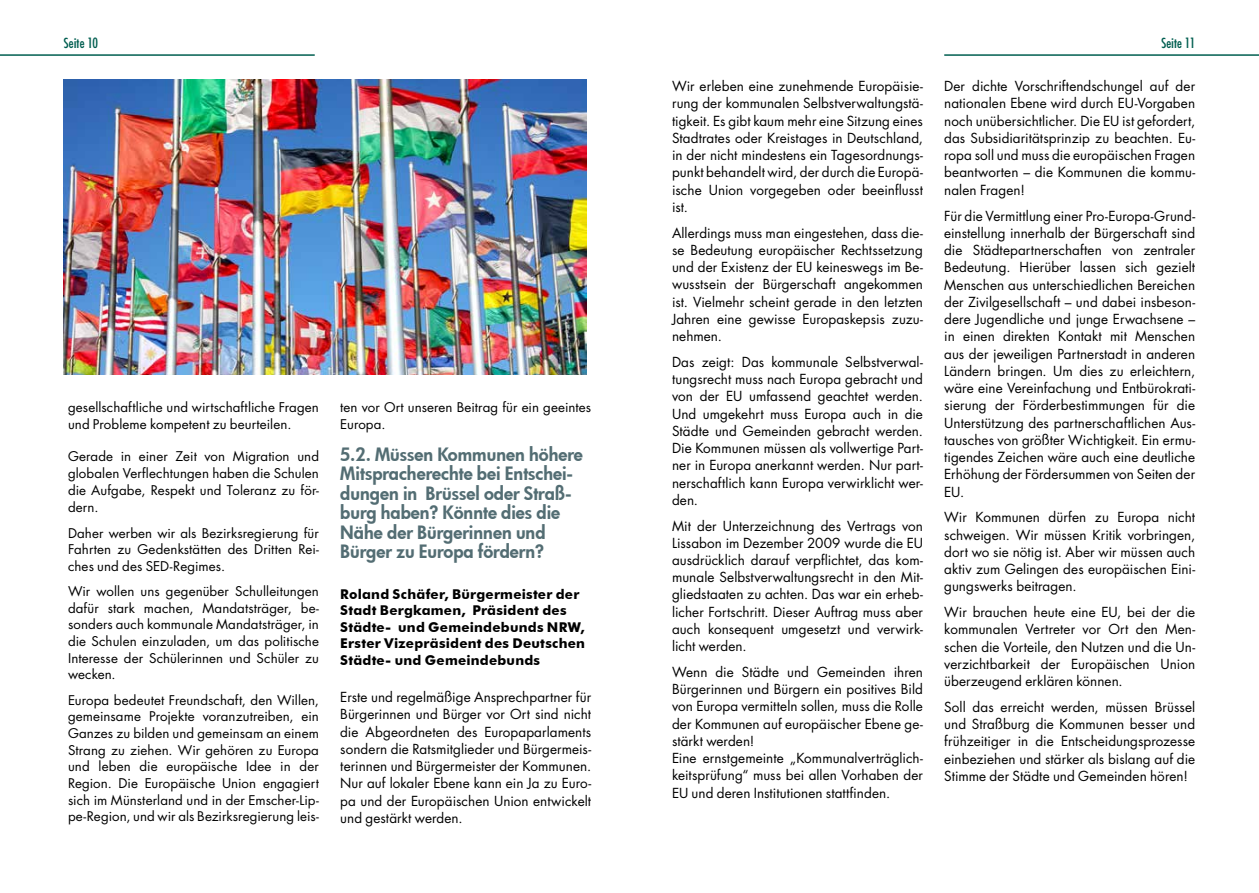
<style>
.page{position:relative;width:1259px;height:893px;background:#fff}
.page>*{position:absolute;margin:0;border:0;box-sizing:border-box;transform-origin:0 0}
.t1{font:800 18px/19.5px "Futura";color:#536d73}
.t2{font:13.5px/17.2px "Futura Std";letter-spacing:.005em;color:#000;text-align:justify}
.t3{font:700 13.5px/16.6px "Futura BT";letter-spacing:.015em;color:#000}
.t4{font:condensed 13.5px "Futura";letter-spacing:.01em;color:#005e50}
.t5{font:13.05px/16.6px "Futura Std";letter-spacing:.005em;color:#000;text-align:justify}
</style>
<div class="page">
<hr style="left:944px;top:54px;width:315px;height:2px;background:#005e50">
<hr style="left:0;top:54px;width:315px;height:2px;background:#005e50">
<img style="left:64px;top:80px;width:523px;height:294px">
<p class="t4" style="left:64px;top:34px;width:36px">Seite 10</p>
<p class="t4" style="left:1161px;top:34px;width:35px">Seite 11</p>
<p class="t5" style="left:68px;top:399px;width:252px">gesellschaftliche und wirtschaftliche Fragen und Probleme kompetent zu beurteilen.</p>
<p class="t5" style="left:68px;top:447px;width:252px;line-height:17.2px">Gerade in einer Zeit von Migration und globalen Verflechtungen haben die Schulen die Aufgabe, Respekt und Toleranz zu för&shy;dern.</p>
<p class="t5" style="left:68px;top:524px;width:252px">Daher werben wir als Bezirksregierung für Fahrten zu Gedenkstätten des Dritten Rei&shy;ches und des SED-Regimes.</p>
<p class="t5" style="left:68px;top:583px;width:252px">Wir wollen uns gegenüber Schulleitungen dafür stark machen, Mandatsträger, be&shy;sonders auch kommunale Mandatsträger, in die Schulen einzuladen, um das politische Interesse der Schülerinnen und Schüler zu wecken.</p>
<p class="t5" style="left:68px;top:692px;width:252px">Europa bedeutet Freundschaft, den Willen, gemeinsame Projekte voranzutreiben, ein Ganzes zu bilden und gemeinsam an einem Strang zu ziehen. Wir gehören zu Europa und leben die europäische Idee in der Region. Die Europäische Union engagiert sich im Münsterland und in der Emscher-Lip&shy;pe-Region, und wir als Bezirksregierung leis-</p>
<p class="t5" style="left:340px;top:399px;width:252px">ten vor Ort unseren Beitrag für ein geeintes<br>Europa.</p>
<h1 class="t1" style="left:340px;top:444px;width:244px">5.2. Müssen Kommunen höhere<br>Mitspracherechte bei Entschei&shy;dungen in Brüssel oder Straß&shy;burg haben? Könnte dies die<br>Nähe der Bürgerinnen und<br>Bürger zu Europa fördern?</h1>
<p class="t3" style="left:340px;top:585px;width:246px">Roland Schäfer, Bürgermeister der<br>Stadt Bergkamen, Präsident des<br>Städte- und Gemeindebunds NRW,<br>Erster Vizepräsident des Deutschen<br>Städte- und Gemeindebunds</p>
<p class="t2" style="left:340px;top:689px;width:252px">Erste und regelmäßige Ansprechpartner für Bürgerinnen und Bürger vor Ort sind nicht die Abgeordneten des Europaparlaments sondern die Ratsmitglieder und Bürgermeis&shy;terinnen und Bürgermeister der Kommunen.<br>Nur auf lokaler Ebene kann ein Ja zu Euro&shy;pa und der Europäischen Union entwickelt und gestärkt werden.</p>
<p class="t2" style="left:672px;top:78px;width:252px">Wir erleben eine zunehmende Europäisie&shy;rung der kommunalen Selbstverwaltungstä&shy;tigkeit. Es gibt kaum mehr eine Sitzung eines Stadtrates oder Kreistages in Deutschland, in der nicht mindestens ein Tagesordnungs&shy;punkt behandelt wird, der durch die Europä&shy;ische Union vorgegeben oder beeinflusst ist.</p>
<p class="t2" style="left:672px;top:224px;width:252px">Allerdings muss man eingestehen, dass die&shy;se Bedeutung europäischer Rechtssetzung und der Existenz der EU keineswegs im Be&shy;wusstsein der Bürgerschaft angekommen ist. Vielmehr scheint gerade in den letzten Jahren eine gewisse Europaskepsis zuzu&shy;nehmen.</p>
<p class="t2" style="left:672px;top:353px;width:252px">Das zeigt: Das kommunale Selbstverwal&shy;tungsrecht muss nach Europa gebracht und von der EU umfassend geachtet werden.<br>Und umgekehrt muss Europa auch in die Städte und Gemeinden gebracht werden.<br>Die Kommunen müssen als vollwertige Part&shy;ner in Europa anerkannt werden. Nur part&shy;nerschaftlich kann Europa verwirklicht wer&shy;den.</p>
<p class="t2" style="left:672px;top:517px;width:252px">Mit der Unterzeichnung des Vertrags von Lissabon im Dezember 2009 wurde die EU ausdrücklich darauf verpflichtet, das kom&shy;munale Selbstverwaltungsrecht in den Mit&shy;gliedstaaten zu achten. Das war ein erheb&shy;licher Fortschritt. Dieser Auftrag muss aber auch konsequent umgesetzt und verwirk&shy;licht werden.</p>
<p class="t2" style="left:672px;top:663px;width:252px;text-align:left">Wenn die Städte und Gemeinden ihren Bürgerinnen und Bürgern ein positives Bild von Europa vermitteln sollen, muss die Rolle der Kommunen auf europäischer Ebene ge&shy;stärkt werden!<br>Eine ernstgemeinte „Kommunalverträglich&shy;keitsprüfung“ muss bei allen Vorhaben der EU und deren Institutionen stattfinden.</p>
<p class="t2" style="left:944px;top:78px;width:252px">Der dichte Vorschriftendschungel auf der nationalen Ebene wird durch EU-Vorgaben noch unübersichtlicher. Die EU ist gefordert, das Subsidiaritätsprinzip zu beachten. Eu&shy;ropa soll und muss die europäischen Fragen beantworten – die Kommunen die kommu&shy;nalen Fragen!</p>
<p class="t2" style="left:944px;top:207px;width:252px">Für die Vermittlung einer Pro-Europa-Grund&shy;einstellung innerhalb der Bürgerschaft sind die Städtepartnerschaften von zentraler Bedeutung. Hierüber lassen sich gezielt Menschen aus unterschiedlichen Bereichen der Zivilgesellschaft – und dabei insbeson&shy;dere Jugendliche und junge Erwachsene – in einen direkten Kontakt mit Menschen aus der jeweiligen Partnerstadt in anderen Ländern bringen. Um dies zu erleichtern, wäre eine Vereinfachung und Entbürokrati&shy;sierung der Förderbestimmungen für die Unterstützung des partnerschaftlichen Aus&shy;tausches von größter Wichtigkeit. Ein ermu&shy;tigendes Zeichen wäre auch eine deutliche Erhöhung der Fördersummen von Seiten der EU.</p>
<p class="t2" style="left:944px;top:509px;width:252px">Wir Kommunen dürfen zu Europa nicht schweigen. Wir müssen Kritik vorbringen, dort wo sie nötig ist. Aber wir müssen auch aktiv zum Gelingen des europäischen Eini&shy;gungswerks beitragen.</p>
<p class="t2" style="left:944px;top:604px;width:252px">Wir brauchen heute eine EU, bei der die kommunalen Vertreter vor Ort den Men&shy;schen die Vorteile, den Nutzen und die Un&shy;verzichtbarkeit der Europäischen Union überzeugend erklären können.</p>
<p class="t2" style="left:944px;top:698px;width:252px">Soll das erreicht werden, müssen Brüssel und Straßburg die Kommunen besser und frühzeitiger in die Entscheidungsprozesse einbeziehen und stärker als bislang auf die Stimme der Städte und Gemeinden hören!</p>
</div>
